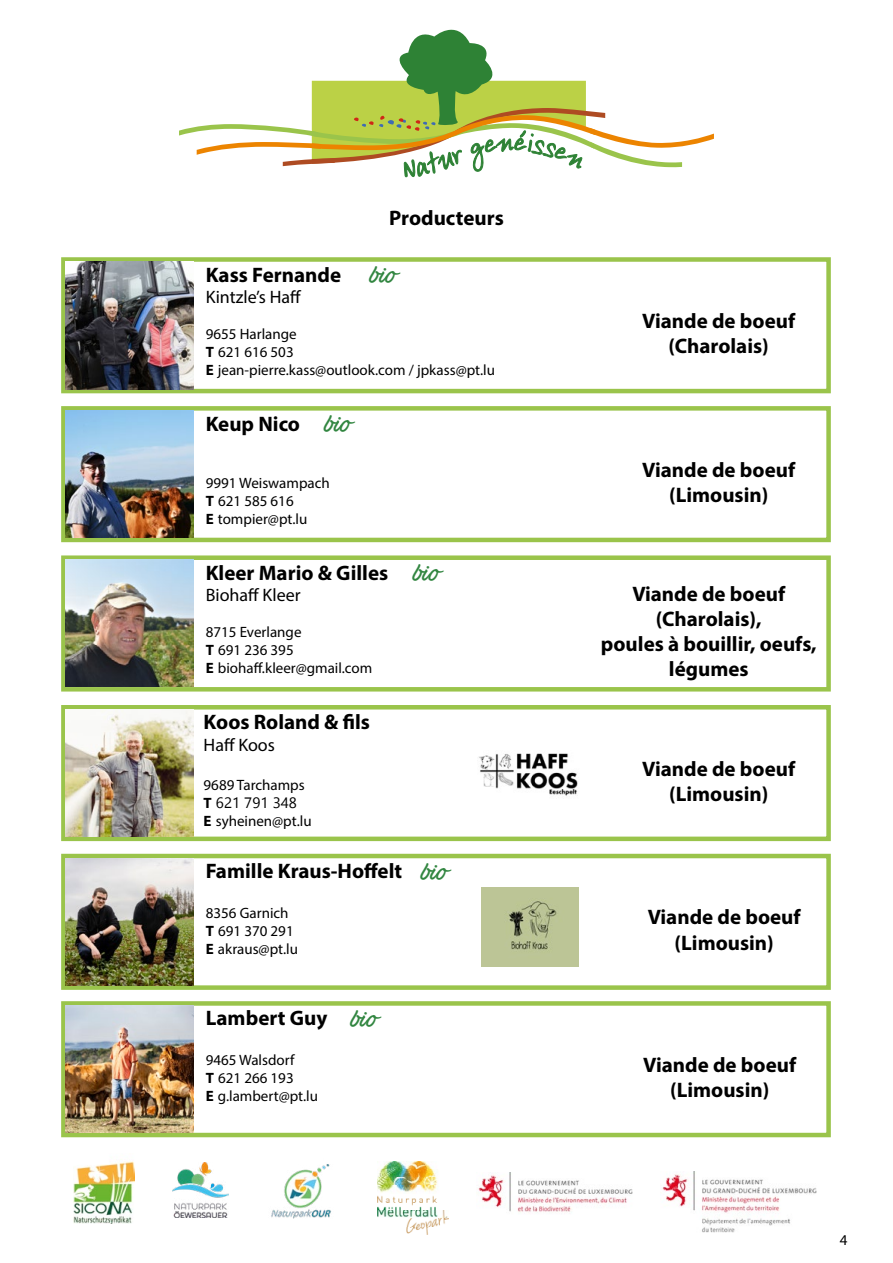
<style>
.page{position:relative;width:893px;height:1263px;background:#fff}
.page>*{position:absolute;margin:0;border:0;box-sizing:border-box;transform-origin:0 0}
.t1{font:27px "Actonia PERSONALUSE";color:#328641}
.t2{font:700 21px/25.2px "Myriad Pro";color:#000;text-align:center}
.t3{font:18px "Myriad Pro";color:#000}
.t4{font:15px/18px "Myriad Pro";color:#000}
.t5{font:700 15px "Myriad Pro";color:#000}
.s1{font-weight:700}
</style>
<div class="page">
<svg style="left:179px;top:29px;width:535px;height:148px"></svg>
<img style="left:73px;top:1161px;width:62px;height:62px">
<img style="left:172px;top:1162px;width:57px;height:55px">
<img style="left:271px;top:1164px;width:60px;height:55px">
<img style="left:378px;top:1161px;width:70px;height:74px">
<div style="left:61px;top:1001px;width:770px;height:136px;border:4px solid #9ac44b"></div>
<img style="left:66px;top:1006px;width:127px;height:127px">
<div style="left:61px;top:854px;width:770px;height:136px;border:4px solid #9ac44b"></div>
<img style="left:66px;top:858px;width:127px;height:127px">
<div style="left:61px;top:705px;width:770px;height:136px;border:4px solid #9ac44b"></div>
<img style="left:65px;top:709px;width:128px;height:128px">
<img style="left:479px;top:753px;width:99px;height:43px">
<img style="left:482px;top:888px;width:97px;height:79px">
<img style="left:662px;top:1172px;width:155px;height:61px">
<img style="left:478px;top:1172px;width:155px;height:41px">
<div style="left:61px;top:555px;width:770px;height:136px;border:4px solid #9ac44b"></div>
<img style="left:66px;top:560px;width:127px;height:127px">
<div style="left:61px;top:406px;width:770px;height:136px;border:4px solid #9ac44b"></div>
<img style="left:66px;top:411px;width:127px;height:127px">
<div style="left:61px;top:257px;width:770px;height:136px;border:4px solid #9ac44b"></div>
<img style="left:66px;top:262px;width:127px;height:127px">
<p class="t2" style="left:389px;top:205px;width:116px">Producteurs</p>
<p class="t1" style="left:370px;top:261px;width:28px">bio</p>
<p class="t2" style="left:206px;top:261px;width:137px">Kass Fernande</p>
<p class="t3" style="left:206px;top:286px;width:97px">Kintzle’s Haff</p>
<p class="t4" style="left:206px;top:325px;width:291px">9655 Harlange<br><span class="s1">T</span> 621 616 503<br><span class="s1">E</span> jean-pierre.kass@outlook.com / jpkass@pt.lu</p>
<p class="t2" style="left:206px;top:410px;width:96px">Keup Nico</p>
<p class="t1" style="left:325px;top:410px;width:28px">bio</p>
<p class="t4" style="left:206px;top:474px;width:126px">9991 Weiswampach<br><span class="s1">T</span> 621 585 616<br><span class="s1">E</span> tompier@pt.lu</p>
<p class="t2" style="left:206px;top:559px;width:184px">Kleer Mario &amp; Gilles</p>
<p class="t3" style="left:206px;top:584px;width:96px">Biohaff Kleer</p>
<p class="t4" style="left:206px;top:623px;width:168px">8715 Everlange<br><span class="s1">T</span> 691 236 395<br><span class="s1">E</span> biohaff.kleer@gmail.com</p>
<p class="t2" style="left:204px;top:709px;width:168px">Koos Roland &amp; fils</p>
<p class="t3" style="left:204px;top:734px;width:73px">Haff Koos</p>
<p class="t4" style="left:204px;top:776px;width:103px">9689 Tarchamps</p>
<p class="t5" style="left:204px;top:794px;width:10px">T</p>
<p class="t4" style="left:204px;top:812px;width:110px"><span class="s1">E</span> syheinen@pt.lu</p>
<p class="t1" style="left:413px;top:559px;width:28px">bio</p>
<p class="t2" style="left:642px;top:307px;width:154px">Viande de boeuf (Charolais)</p>
<p class="t2" style="left:642px;top:456px;width:154px">Viande de boeuf (Limousin)</p>
<p class="t2" style="left:601px;top:580px;width:217px">Viande de boeuf (Charolais),<br>poules à bouillir, oeufs, légumes</p>
<p class="t2" style="left:642px;top:755px;width:154px">Viande de boeuf (Limousin)</p>
<p class="t1" style="left:421px;top:858px;width:28px">bio</p>
<p class="t2" style="left:206px;top:858px;width:198px">Famille Kraus-Hoffelt</p>
<p class="t4" style="left:206px;top:903px;width:94px">8356 Garnich<br><span class="s1">T</span> 691 370 291<br><span class="s1">E</span> akraus@pt.lu</p>
<p class="t2" style="left:648px;top:904px;width:154px">Viande de boeuf (Limousin)</p>
<p class="t1" style="left:351px;top:1005px;width:28px">bio</p>
<p class="t2" style="left:206px;top:1005px;width:123px">Lambert Guy</p>
<p class="t4" style="left:206px;top:1051px;width:114px">9465 Walsdorf<br><span class="s1">T</span> 621 266 193<br><span class="s1">E</span> g.lambert@pt.lu</p>
<p class="t2" style="left:643px;top:1052px;width:154px">Viande de boeuf (Limousin)</p>
<p class="t4" style="left:840px;top:1230px;width:9px">4</p>
</div>
